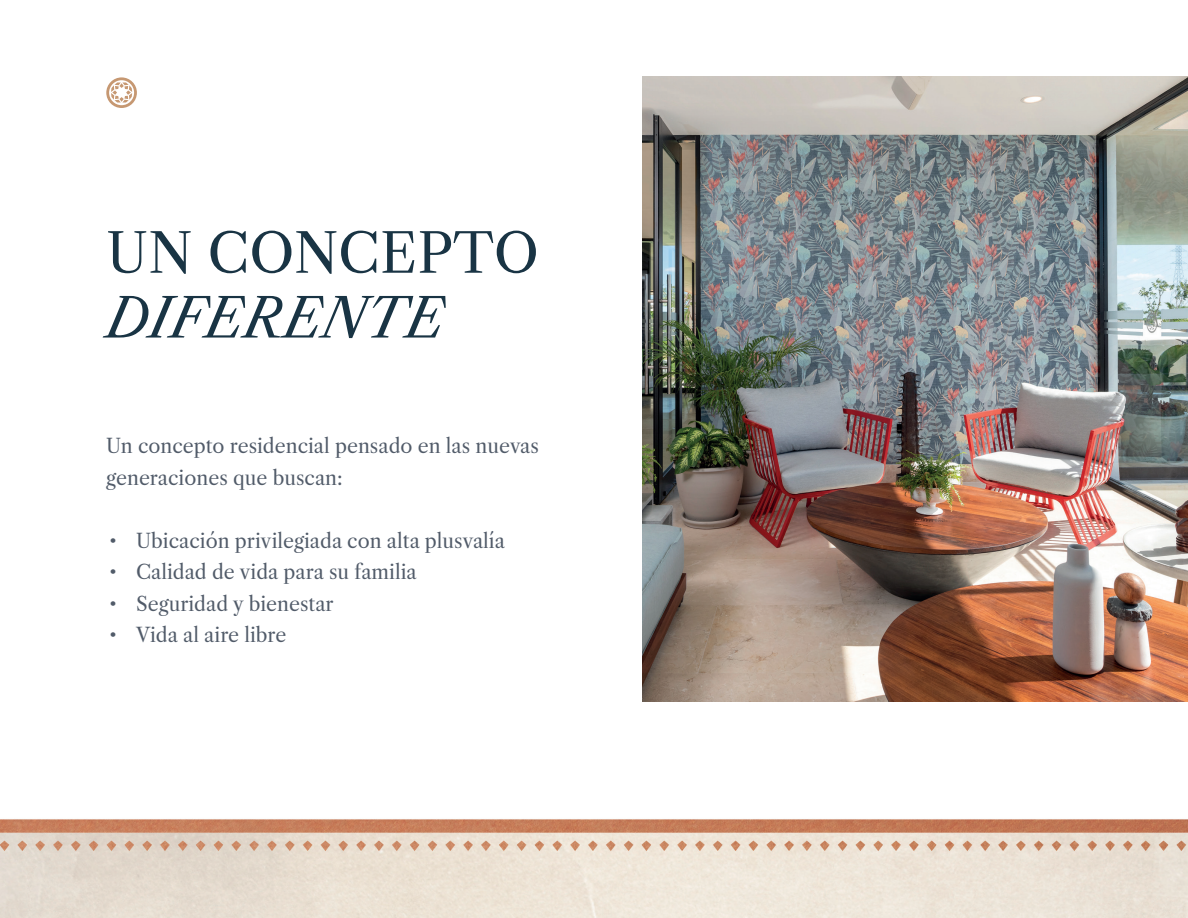
<style>
.page{position:relative;width:1188px;height:918px;background:#fff}
.page>*{position:absolute;margin:0;border:0;box-sizing:border-box;transform-origin:0 0}
.t1{font:54px "Libre Caslon Text";color:#193444}
.t2{font:italic 54px "Libre Caslon Text";color:#193444}
.t3{font:19.5px/31.5px "Libre Caslon Text";color:#515b69}
</style>
<div class="page">
<img style="left:0;top:76px;width:1188px;height:842px">
<img style="left:642px;top:77px;width:546px;height:625px">
<svg style="left:106px;top:77px;width:31px;height:31px"></svg>
<h1 class="t1" style="left:106px;top:220px;width:434px">UN CONCEPTO</h1>
<h1 class="t2" style="left:106px;top:285px;width:340px">DIFERENTE</h1>
<p class="t3" style="left:106px;top:431px;width:434px">Un concepto residencial pensado en las nuevas generaciones que buscan:</p>
<p class="t3" style="left:109px;top:525px;width:397px">• Ubicación privilegiada con alta plusvalía</p>
<p class="t3" style="left:109px;top:557px;width:309px">• Calidad de vida para su familia</p>
<p class="t3" style="left:109px;top:588px;width:226px">• Seguridad y bienestar</p>
<p class="t3" style="left:109px;top:620px;width:179px">• Vida al aire libre</p>
</div>
